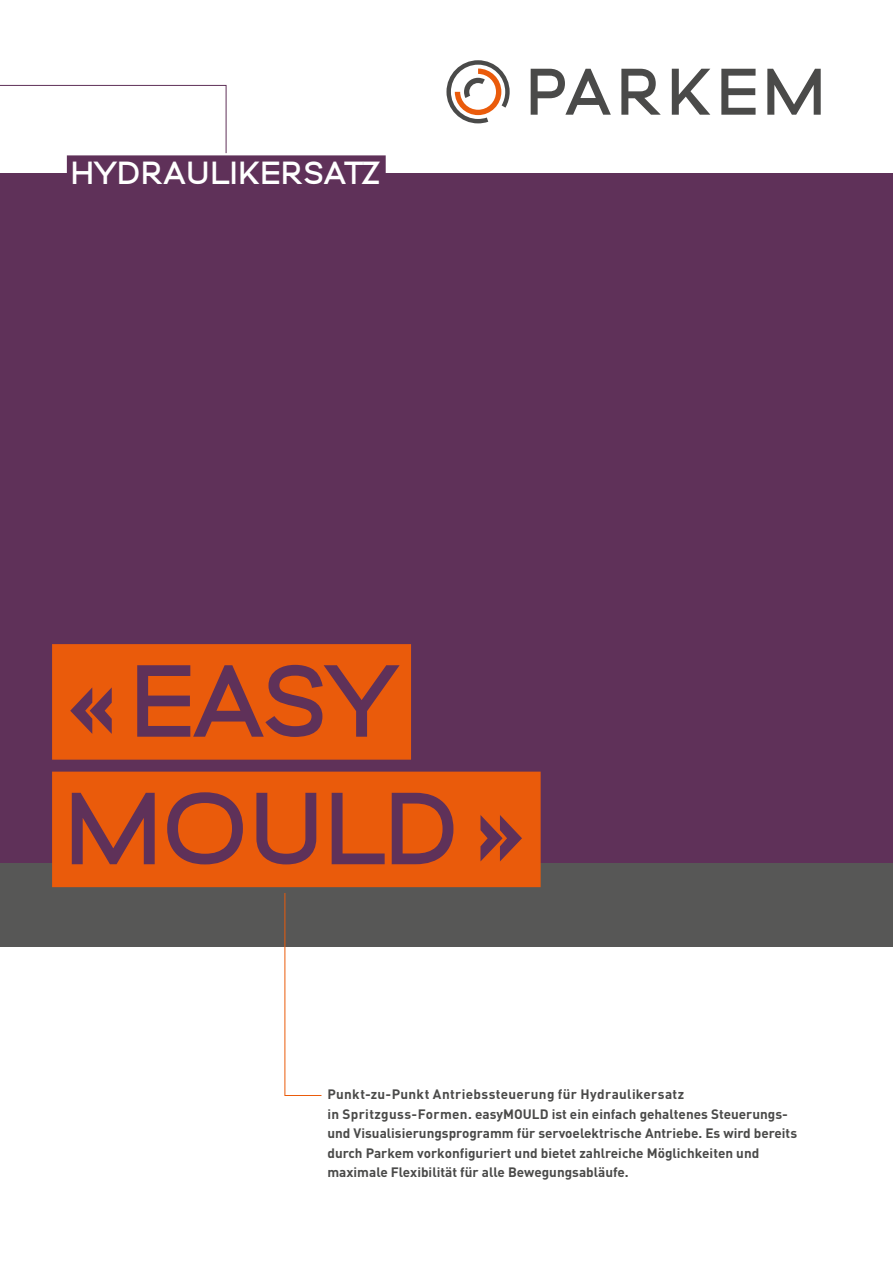
<style>
.page{position:relative;width:893px;height:1263px;background:#fff}
.page>*{position:absolute;margin:0;border:0;box-sizing:border-box;transform-origin:0 0}
.t1{font:700 100.5px/127.5px "Fortheenas 01";letter-spacing:.015em;color:#5f3159}
.t2{font:700 31.5px "Fortheenas 01";letter-spacing:.035em;color:#fff}
.t3{font:700 13.5px/19.5px "DIN Pro";color:#4a4a49}
</style>
<div class="page">
<div style="left:0;top:173px;width:893px;height:690px;background:#5f3159"></div>
<div style="left:67px;top:155px;width:319px;height:38px;background:#5f3159"></div>
<svg style="left:446px;top:60px;width:64px;height:63px"></svg>
<svg style="left:531px;top:69px;width:80px;height:46px"></svg>
<svg style="left:621px;top:69px;width:40px;height:46px"></svg>
<svg style="left:672px;top:69px;width:38px;height:46px"></svg>
<svg style="left:721px;top:69px;width:34px;height:46px"></svg>
<svg style="left:767px;top:69px;width:54px;height:46px"></svg>
<div style="left:0;top:863px;width:893px;height:84px;background:#575756"></div>
<svg style="left:284px;top:893px;width:38px;height:203px"></svg>
<div style="left:52px;top:644px;width:359px;height:116px;background:#ea5b0b"></div>
<div style="left:52px;top:772px;width:489px;height:115px;background:#ea5b0b"></div>
<svg style="left:0;top:85px;width:227px;height:69px"></svg>
<h2 class="t2" style="left:72px;top:156px;width:311px">HYDRAULIKERSATZ</h2>
<h1 class="t1" style="left:69px;top:641px;width:462px">«EASY<br>MOULD »</h1>
<p class="t3" style="left:327px;top:1084px;width:471px">Punkt-zu-Punkt Antriebssteuerung für Hydraulikersatz<br>in Spritzguss-Formen. easyMOULD ist ein einfach gehaltenes Steuerungs&shy;und Visualisierungsprogramm für servoelektrische Antriebe. Es wird bereits durch Parkem vorkonfiguriert und bietet zahlreiche Möglichkeiten und maximale Flexibilität für alle Bewegungsabläufe.</p>
</div>
